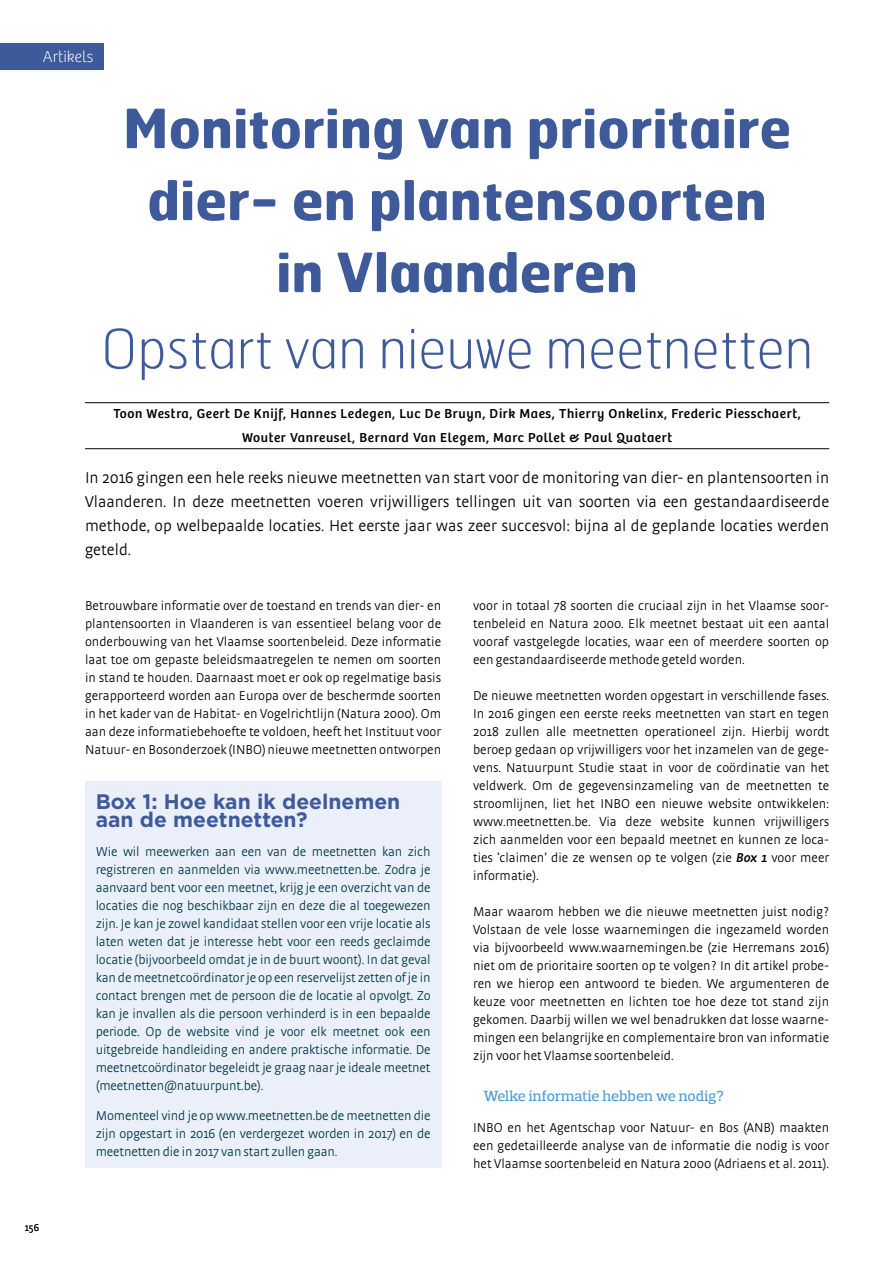
<style>
.page{position:relative;width:893px;height:1263px;background:#fff}
.page>*{position:absolute;margin:0;border:0;box-sizing:border-box;transform-origin:0 0}
.t1{font:700 54px/72px "Hermes FB";color:#3e5a9a;text-align:center}
.t2{font:100 54px "Hermes FB";color:#3e5a9a}
.t3{font:700 21px/18px "Gotham";color:#3e5a9a}
.t4{font:300 16.5px/24px "Strada OT";color:#000;text-align:justify}
.t5{font:100 16.5px "Bree";color:#fff}
.t6{font:500 15px "Prelo Slab";color:#4d9ad4}
.t7{font:300 13.5px/18px "Strada OT";color:#000;text-align:justify}
.t8{font:300 13.5px/18px "Strada OT";letter-spacing:-.01em;color:#003846;text-align:justify}
.t9{font:13.5px/24px "Bree";letter-spacing:.05em;color:#000;text-align:center}
.t10{font:300 10.5px "Strada OT";color:#000}
.s1{font-weight:600;font-style:italic}
</style>
<div class="page">
<div style="left:0;top:43px;width:104px;height:26px;background:#3e5a9a"></div>
<hr style="left:85px;top:402px;width:744px;height:1px;background:#000">
<hr style="left:85px;top:448px;width:744px;height:1px;background:#000">
<div style="left:85px;top:781px;width:356px;height:387px;background:#eaeff9"></div>
<p class="t5" style="left:43px;top:47px;width:52px">Artikels</p>
<h1 class="t1" style="left:123px;top:90px;width:670px">Monitoring van prioritaire dier- en plantensoorten in Vlaanderen</h1>
<h1 class="t2" style="left:101px;top:315px;width:714px">Opstart van nieuwe meetnetten</h1>
<p class="t9" style="left:113px;top:402px;width:689px">Toon Westra, Geert De Knijf, Hannes Ledegen, Luc De Bruyn, Dirk Maes, Thierry Onkelinx, Frederic Piesschaert,<br>Wouter Vanreusel, Bernard Van Elegem, Marc Pollet &amp; Paul Quataert</p>
<p class="t4" style="left:85px;top:466px;width:746px">In 2016 gingen een hele reeks nieuwe meetnetten van start voor de monitoring van dier- en plantensoorten in Vlaanderen. In deze meetnetten voeren vrijwilligers tellingen uit van soorten via een gestandaardiseerde methode, op welbepaalde locaties. Het eerste jaar was zeer succesvol: bijna al de geplande locaties werden geteld.</p>
<p class="t10" style="left:25px;top:1222px;width:16px">156</p>
<p class="t7" style="left:85px;top:597px;width:358px">Betrouwbare informatie over de toestand en trends van dier- en plantensoorten in Vlaanderen is van essentieel belang voor de onderbouwing van het Vlaamse soortenbeleid. Deze informatie laat toe om gepaste beleidsmaatregelen te nemen om soorten in stand te houden. Daarnaast moet er ook op regelmatige basis gerapporteerd worden aan Europa over de beschermde soorten in het kader van de Habitat- en Vogelrichtlijn (Natura 2000). Om aan deze informatiebehoefte te voldoen, heeft het Instituut voor Natuur- en Bosonderzoek (INBO) nieuwe meetnetten ontworpen</p>
<p class="t7" style="left:473px;top:597px;width:358px">voor in totaal 78 soorten die cruciaal zijn in het Vlaamse soor&shy;tenbeleid en Natura 2000. Elk meetnet bestaat uit een aantal vooraf vastgelegde locaties, waar een of meerdere soorten op een gestandaardiseerde methode geteld worden.</p>
<p class="t7" style="left:473px;top:687px;width:358px">De nieuwe meetnetten worden opgestart in verschillende fases.<br>In 2016 gingen een eerste reeks meetnetten van start en tegen 2018 zullen alle meetnetten operationeel zijn. Hierbij wordt beroep gedaan op vrijwilligers voor het inzamelen van de gege&shy;vens. Natuurpunt Studie staat in voor de coördinatie van het veldwerk. Om de gegevensinzameling van de meetnetten te stroomlijnen, liet het INBO een nieuwe website ontwikkelen: www.meetnetten.be. Via deze website kunnen vrijwilligers zich aanmelden voor een bepaald meetnet en kunnen ze loca&shy;ties ‘claimen’ die ze wensen op te volgen (zie <span class="s1">Box 1</span> voor meer informatie).</p>
<p class="t7" style="left:473px;top:903px;width:358px">Maar waarom hebben we die nieuwe meetnetten juist nodig?<br>Volstaan de vele losse waarnemingen die ingezameld worden via bijvoorbeeld www.waarnemingen.be (zie Herremans 2016) niet om de prioritaire soorten op te volgen? In dit artikel probe&shy;ren we hierop een antwoord te bieden. We argumenteren de keuze voor meetnetten en lichten toe hoe deze tot stand zijn gekomen. Daarbij willen we wel benadrukken dat losse waarne&shy;mingen een belangrijke en complementaire bron van informatie zijn voor het Vlaamse soortenbeleid.</p>
<p class="t6" style="left:484px;top:1087px;width:242px">Welke informatie hebben we nodig?</p>
<p class="t7" style="left:473px;top:1119px;width:358px">INBO en het Agentschap voor Natuur- en Bos (ANB) maakten een gedetailleerde analyse van de informatie die nodig is voor het Vlaamse soortenbeleid en Natura 2000 (Adriaens et al. 2011).</p>
<h2 class="t3" style="left:96px;top:792px;width:306px">Box 1: Hoe kan ik deelnemen aan de meetnetten?</h2>
<p class="t8" style="left:96px;top:842px;width:336px">Wie wil meewerken aan een van de meetnetten kan zich registreren en aanmelden via www.meetnetten.be. Zodra je aanvaard bent voor een meetnet, krijg je een overzicht van de locaties die nog beschikbaar zijn en deze die al toegewezen zijn. Je kan je zowel kandidaat stellen voor een vrije locatie als laten weten dat je interesse hebt voor een reeds geclaimde locatie (bijvoorbeeld omdat je in de buurt woont). In dat geval kan de meetnetcoördinator je op een reservelijst zetten of je in contact brengen met de persoon die de locatie al opvolgt. Zo kan je invallen als die persoon verhinderd is in een bepaalde periode. Op de website vind je voor elk meetnet ook een uitgebreide handleiding en andere praktische informatie. De meetnetcoördinator begeleidt je graag naar je ideale meetnet (meetnetten@natuurpunt.be).</p>
<p class="t8" style="left:96px;top:1107px;width:336px">Momenteel vind je op www.meetnetten.be de meetnetten die zijn opgestart in 2016 (en verdergezet worden in 2017) en de meetnetten die in 2017 van start zullen gaan.</p>
</div>
